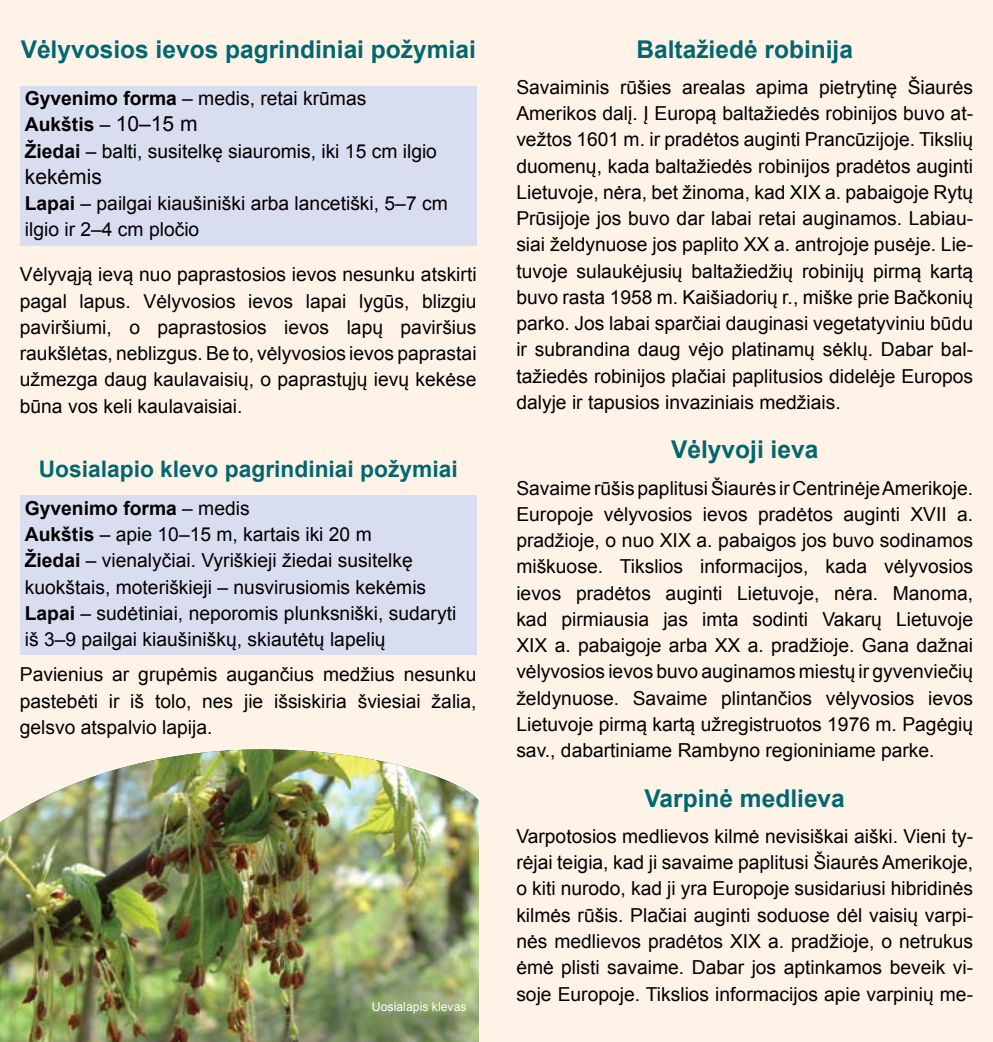
<style>
.page{position:relative;width:993px;height:1042px;background:#fff}
.page>*{position:absolute;margin:0;border:0;box-sizing:border-box;transform-origin:0 0}
.t1{font:700 24.5px "Arial";color:#006771}
.t2{font:700 22.75px "Arial";color:#006771}
.t3{font:21px "Arial";color:#000}
.t4{font:19.25px/26.2px "Arial";color:#000;text-align:justify}
.t5{font:12.25px "Arial";color:#fff}
.s1{font-weight:700}
.s2{font-size:21px}
</style>
<div class="page">
<div style="left:0;top:0;width:496px;height:1042px;background:#fff3e8"></div>
<div style="left:496px;top:0;width:496px;height:1042px;background:#fff3e8"></div>
<div style="left:20px;top:86px;width:456px;height:159px;background:#d8ddf0"></div>
<div style="left:20px;top:496px;width:456px;height:159px;background:#d8ddf0"></div>
<img style="left:0;top:749px;width:479px;height:293px">
<p class="t1" style="left:21px;top:33px;width:456px">Vėlyvosios ievos pagrindiniai požymiai</p>
<p class="t4" style="left:25px;top:85px;width:413px;text-align:left"><span class="s1">Gyvenimo forma</span> – medis, retai krūmas<br><span class="s1">Aukštis</span> – <span class="s2">10–15 m<br></span><span class="s1">Žiedai</span> – balti, susitelkę siauromis, iki 15 cm ilgio</p>
<p class="t3" style="left:25px;top:163px;width:79px">kekėmis</p>
<p class="t4" style="left:25px;top:190px;width:424px"><span class="s1">Lapai</span> – pailgai kiaušiniški arba lancetiški, 5–7 cm ilgio ir 2–4 cm pločio</p>
<p class="t4" style="left:20px;top:262px;width:458px">Vėlyvąją ievą nuo paprastosios ievos nesunku atskirti pagal lapus. Vėlyvosios ievos lapai lygūs, blizgiu paviršiumi, o paprastosios ievos lapų paviršius raukšlėtas, neblizgus. Be to, vėlyvosios ievos paprastai užmezga daug kaulavaisių, o paprastųjų ievų kekėse būna vos keli kaulavaisiai.</p>
<p class="t2" style="left:39px;top:454px;width:420px">Uosialapio klevo pagrindiniai požymiai</p>
<p class="t4" style="left:25px;top:495px;width:433px;text-align:left"><span class="s1">Gyvenimo forma</span> – medis<br><span class="s1">Aukštis</span> – apie 10–15 m, kartais iki 20 m<br><span class="s1">Žiedai</span> – vienalyčiai. Vyriškieji žiedai susitelkę kuokštais, moteriškieji – nusvirusiomis kekėmis <span class="s1">Lapai</span> – sudėtiniai, neporomis plunksniški, sudaryti iš 3–9 pailgai kiaušiniškų, skiautėtų lapelių</p>
<p class="t4" style="left:20px;top:661px;width:458px">Pavienius ar grupėmis augančius medžius nesunku pastebėti ir iš tolo, nes jie išsiskiria šviesiai žalia, gelsvo atspalvio lapija.</p>
<p class="t5" style="left:372px;top:999px;width:96px">Uosialapis klevas</p>
<p class="t1" style="left:636px;top:33px;width:218px">Baltažiedė robinija</p>
<p class="t4" style="left:516px;top:74px;width:458px">Savaiminis rūšies arealas apima pietrytinę Šiaurės Amerikos dalį. Į Europą baltažiedės robinijos buvo at&shy;vežtos 1601 m. ir pradėtos auginti Prancūzijoje. Tikslių duomenų, kada baltažiedės robinijos pradėtos auginti Lietuvoje, nėra, bet žinoma, kad XIX a. pabaigoje Rytų Prūsijoje jos buvo dar labai retai auginamos. Labiau&shy;siai želdynuose jos paplito XX a. antrojoje pusėje. Lie&shy;tuvoje sulaukėjusių baltažiedžių robinijų pirmą kartą buvo rasta 1958 m. Kaišiadorių r., miške prie Bačkonių parko. Jos labai sparčiai dauginasi vegetatyviniu būdu ir subrandina daug vėjo platinamų sėklų. Dabar bal&shy;tažiedės robinijos plačiai paplitusios didelėje Europos dalyje ir tapusios invaziniais medžiais.</p>
<p class="t1" style="left:671px;top:433px;width:149px">Vėlyvoji ieva</p>
<p class="t4" style="left:516px;top:475px;width:458px">Savaime rūšis paplitusi Šiaurės ir Centrinėje Amerikoje.<br>Europoje vėlyvosios ievos pradėtos auginti XVII a. pradžioje, o nuo XIX a. pabaigos jos buvo sodinamos miškuose. Tikslios informacijos, kada vėlyvosios ievos pradėtos auginti Lietuvoje, nėra. Manoma, kad pirmiausia jas imta sodinti Vakarų Lietuvoje XIX a. pabaigoje arba XX a. pradžioje. Gana dažnai vėlyvosios ievos buvo auginamos miestų ir gyvenviečių želdynuose. Savaime plintančios vėlyvosios ievos Lietuvoje pirmą kartą užregistruotos 1976 m. Pagėgių sav., dabartiniame Rambyno regioniniame parke.</p>
<p class="t1" style="left:644px;top:782px;width:202px">Varpinė medlieva</p>
<p class="t4" style="left:516px;top:823px;width:458px">Varpotosios medlievos kilmė nevisiškai aiški. Vieni ty&shy;rėjai teigia, kad ji savaime paplitusi Šiaurės Amerikoje, o kiti nurodo, kad ji yra Europoje susidariusi hibridinės kilmės rūšis. Plačiai auginti soduose dėl vaisių varpi&shy;nės medlievos pradėtos XIX a. pradžioje, o netrukus ėmė plisti savaime. Dabar jos aptinkamos beveik vi&shy;soje Europoje. Tikslios informacijos apie varpinių me-</p>
</div>
